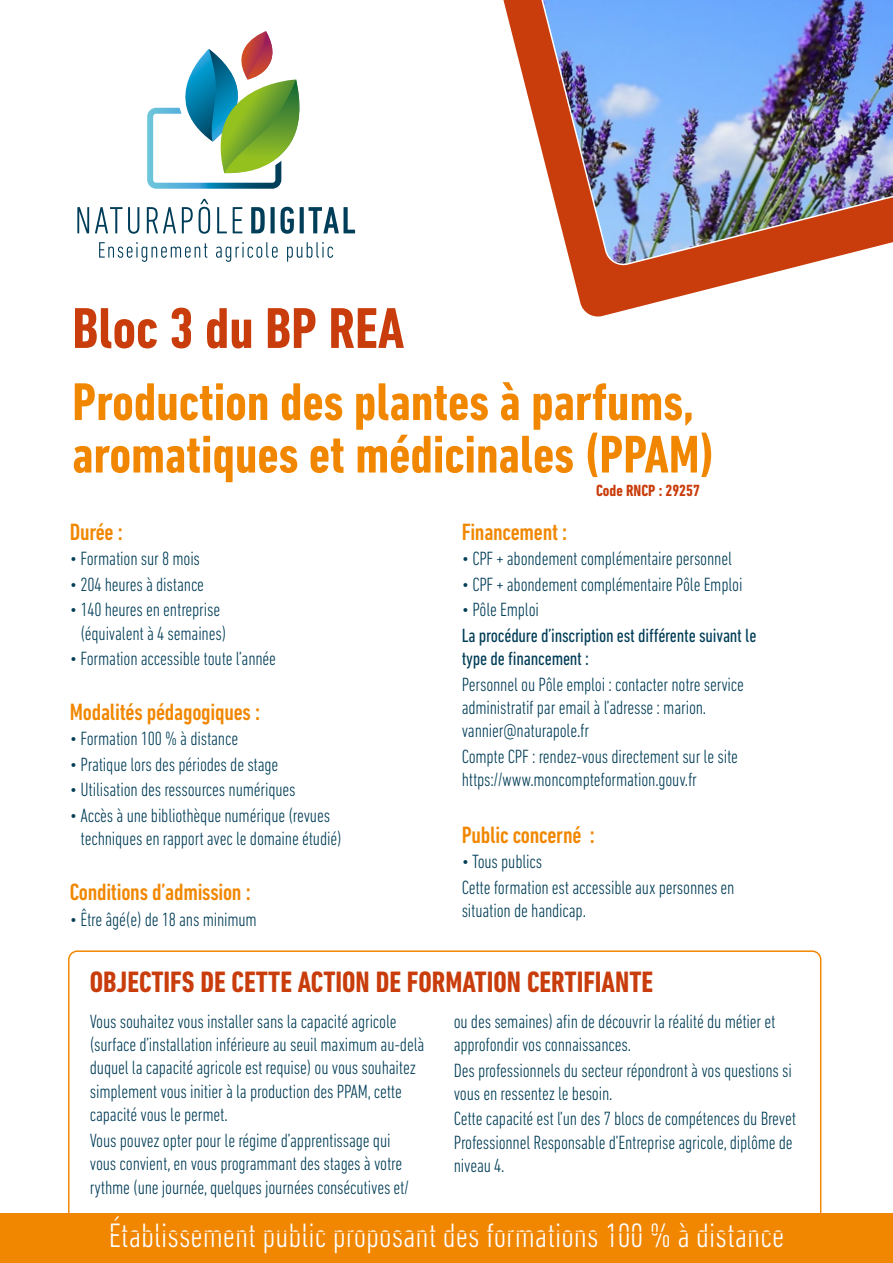
<style>
.page{position:relative;width:893px;height:1263px;background:#fff}
.page>*{position:absolute;margin:0;border:0;box-sizing:border-box;transform-origin:0 0}
.t1{font:700 condensed 58.5px "DIN Next LT Pro";color:#c93c0b}
.t2{font:700 condensed 54px/52.5px "DIN Next LT Pro";color:#f18700}
.t3{font:300 condensed 34.5px "DIN Next LT Pro";color:#fff}
.t4{font:700 condensed 30px "DIN Next LT Pro";color:#c93c0b}
.t5{font:500 condensed 24px "DIN Next LT Pro";letter-spacing:-.01em;color:#f18700}
.t6{font:300 condensed 19.5px/23.4px "DIN Next LT Pro";letter-spacing:-.01em;color:#003d57}
.t7{font:condensed 19.5px/23.4px "DIN Next LT Pro";letter-spacing:-.01em;color:#003d57}
.t8{font:700 condensed 16.5px "DIN Next LT Pro";color:#c93c0b}
</style>
<div class="page">
<svg style="left:503px;top:0;width:296px;height:317px"></svg>
<svg style="left:99px;top:242px;width:108px;height:20px"></svg>
<svg style="left:216px;top:242px;width:62px;height:20px"></svg>
<svg style="left:287px;top:242px;width:46px;height:20px"></svg>
<svg style="left:77px;top:207px;width:12px;height:26px"></svg>
<svg style="left:95px;top:207px;width:44px;height:27px"></svg>
<svg style="left:147px;top:207px;width:29px;height:26px"></svg>
<svg style="left:182px;top:207px;width:11px;height:26px"></svg>
<svg style="left:199px;top:199px;width:11px;height:35px"></svg>
<svg style="left:217px;top:207px;width:10px;height:26px"></svg>
<svg style="left:233px;top:207px;width:9px;height:26px"></svg>
<svg style="left:251px;top:207px;width:14px;height:26px"></svg>
<svg style="left:271px;top:207px;width:4px;height:26px"></svg>
<svg style="left:280px;top:207px;width:14px;height:27px"></svg>
<svg style="left:300px;top:207px;width:4px;height:26px"></svg>
<svg style="left:309px;top:207px;width:46px;height:26px"></svg>
<svg style="left:147px;top:31px;width:153px;height:158px"></svg>
<img style="left:517px;top:0;width:376px;height:266px">
<div style="left:0;top:1213px;width:893px;height:50px;background:#f18700"></div>
<div style="left:68px;top:950px;width:753px;height:283px;border:2px solid #f18700;border-radius:9px"></div>
<h1 class="t1" style="left:72px;top:295px;width:333px">Bloc 3 du BP REA</h1>
<h2 class="t2" style="left:72px;top:376px;width:644px">Production des plantes à parfums, aromatiques et médicinales (PPAM)</h2>
<p class="t8" style="left:596px;top:481px;width:105px">Code RNCP : 29257</p>
<p class="t5" style="left:70px;top:518px;width:54px">Durée :</p>
<p class="t6" style="left:70px;top:547px;width:132px">• Formation sur 8 mois</p>
<p class="t6" style="left:70px;top:572px;width:136px">• 204 heures à distance</p>
<p class="t6" style="left:70px;top:598px;width:158px;text-align:center">• 140 heures en entreprise (équivalent à 4 semaines)</p>
<p class="t6" style="left:70px;top:647px;width:208px">• Formation accessible toute l’année</p>
<p class="t5" style="left:70px;top:698px;width:192px">Modalités pédagogiques :</p>
<p class="t6" style="left:70px;top:727px;width:170px">• Formation 100 % à distance</p>
<p class="t6" style="left:70px;top:752px;width:210px">• Pratique lors des périodes de stage</p>
<p class="t6" style="left:70px;top:778px;width:227px">• Utilisation des ressources numériques</p>
<p class="t6" style="left:70px;top:803px;width:273px;text-align:center">• Accès à une bibliothèque numérique (revues techniques en rapport avec le domaine étudié)</p>
<p class="t5" style="left:70px;top:878px;width:182px">Conditions d’admission :</p>
<p class="t6" style="left:70px;top:907px;width:189px">• Être âgé(e) de 18 ans minimum</p>
<p class="t5" style="left:462px;top:518px;width:107px">Financement :</p>
<p class="t6" style="left:462px;top:547px;width:272px">• CPF + abondement complémentaire personnel</p>
<p class="t6" style="left:462px;top:572px;width:282px">• CPF + abondement complémentaire Pôle Emploi</p>
<p class="t6" style="left:462px;top:598px;width:79px">• Pôle Emploi</p>
<p class="t7" style="left:462px;top:623px;width:296px">La procédure d’inscription est différente suivant le type de financement :</p>
<p class="t6" style="left:462px;top:672px;width:284px">Personnel ou Pôle emploi : contacter notre service administratif par email à l’adresse : marion. vannier@naturapole.fr</p>
<p class="t6" style="left:462px;top:744px;width:278px">Compte CPF : rendez-vous directement sur le site https://www.moncompteformation.gouv.fr</p>
<p class="t5" style="left:462px;top:821px;width:135px">Public concerné :</p>
<p class="t6" style="left:462px;top:849px;width:274px;line-height:25.5px">• Tous publics<br>Cette formation est accessible aux personnes en</p>
<p class="t6" style="left:462px;top:899px;width:126px">situation de handicap.</p>
<h3 class="t4" style="left:90px;top:965px;width:565px">OBJECTIFS DE CETTE ACTION DE FORMATION CERTIFIANTE</h3>
<p class="t6" style="left:90px;top:1009px;width:336px">Vous souhaitez vous installer sans la capacité agricole (surface d’installation inférieure au seuil maximum au-delà duquel la capacité agricole est requise) ou vous souhaitez simplement vous initier à la production des PPAM, cette capacité vous le permet.</p>
<p class="t6" style="left:90px;top:1128px;width:320px">Vous pouvez opter pour le régime d’apprentissage qui vous convient, en vous programmant des stages à votre rythme (une journée, quelques journées consécutives et/</p>
<p class="t6" style="left:454px;top:1009px;width:323px">ou des semaines) afin de découvrir la réalité du métier et approfondir vos connaissances.</p>
<p class="t6" style="left:454px;top:1058px;width:340px">Des professionnels du secteur répondront à vos questions si vous en ressentez le besoin.</p>
<p class="t6" style="left:454px;top:1107px;width:344px">Cette capacité est l’un des 7 blocs de compétences du Brevet<br>Professionnel Responsable d’Entreprise agricole, diplôme de niveau 4.</p>
<h3 class="t3" style="left:109px;top:1216px;width:677px">Établissement public proposant des formations 100 % à distance</h3>
</div>
